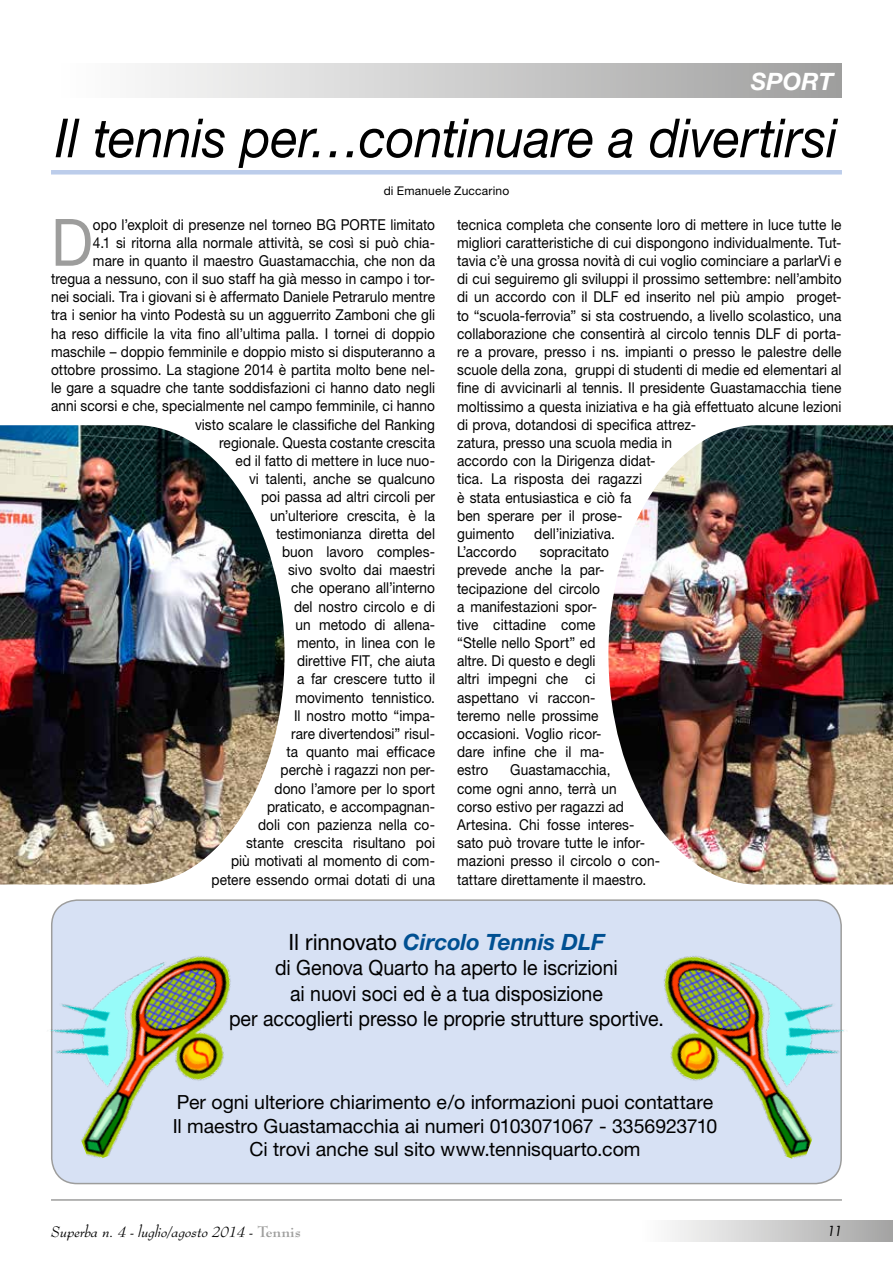
<style>
.page{position:relative;width:893px;height:1263px;background:#fff}
.page>*{position:absolute;margin:0;border:0;box-sizing:border-box;transform-origin:0 0}
.t1{font:65.4px "Helvetica Neue";color:#9d9d9c;scale:.91 1}
.t2{font:italic 54px "Helvetica Neue";letter-spacing:-.005em;color:#000;scale:.94 1}
.t3{font:italic 700 24px "Helvetica Neue";letter-spacing:.005em;color:#fff}
.t4{font:italic 700 22.5px "Helvetica Neue";color:#005092}
.t5{font:21px/25.2px "Helvetica Neue";letter-spacing:-.005em;color:#000;text-align:center;scale:.93 1}
.t6{font:19.5px/23.4px "Helvetica Neue";letter-spacing:-.005em;color:#000;text-align:center}
.t7{font:15px/18.1px "Helvetica Neue";letter-spacing:.005em;color:#000;scale:.91 1}
.t8{font:italic 15px "Bernhard Modern BT";color:#000}
.t9{font:italic 13.5px "Futura";color:#000}
.t10{font:12px "Helvetica Neue";letter-spacing:.015em;color:#000}
.s1{font-weight:400;font-style:normal;color:#000}
.s2{font-weight:700;font-style:normal;color:#9d9d9c}
</style>
<div class="page">
<div style="left:638px;top:1220px;width:255px;height:22px;background:linear-gradient(to right,#fff,#a5a5a4)"></div>
<hr style="left:51px;top:1199px;width:791px;height:2px;background:#9d9d9c">
<div style="left:51px;top:64px;width:791px;height:34px;background:linear-gradient(to right,#fff,#9f9f9f)"></div>
<div style="left:51px;top:170px;width:791px;height:5px;background:#bccdeb"></div>
<img style="left:608px;top:425px;width:285px;height:459px">
<img style="left:0;top:425px;width:285px;height:459px">
<div style="left:52px;top:900px;width:789px;height:283px;background:#d7e1f4;border-radius:26px"></div>
<div style="left:51px;top:899px;width:791px;height:285px;border:2px solid #9d9d9c;border-radius:26px"></div>
<img style="left:50px;top:935px;width:181px;height:228px">
<img style="left:664px;top:935px;width:180px;height:228px">
<h3 class="t3" style="left:751px;top:67px;width:84px">SPORT</h3>
<h2 class="t2" style="left:55px;top:106px;width:834px">Il tennis per…continuare a divertirsi</h2>
<p class="t10" style="left:384px;top:183px;width:127px">di Emanuele Zuccarino</p>
<h1 class="t1" style="left:51px;top:203px;width:48px">D</h1>
<p class="t7" style="left:51px;top:215px;width:424px;text-align:right">opo l’exploit di presenze nel torneo BG PORTE limitato<br>4.1 si ritorna alla normale attività, se così si può chia-<br>mare in quanto il maestro Guastamacchia, che non da tregua a nessuno, con il suo staff ha già messo in campo i tor&shy;nei sociali. Tra i giovani si è affermato Daniele Petrarulo mentre tra i senior ha vinto Podestà su un agguerrito Zamboni che gli ha reso difficile la vita fino all’ultima palla. I tornei di doppio maschile – doppio femminile e doppio misto si disputeranno a ottobre prossimo. La stagione 2014 è partita molto bene nel&shy;le gare a squadre che tante soddisfazioni ci hanno dato negli anni scorsi e che, specialmente nel campo femminile, ci hanno visto scalare le classifiche del Ranking<br>regionale. Questa costante crescita<br>ed il fatto di mettere in luce nuo-<br>vi talenti, anche se qualcuno<br>poi passa ad altri circoli per<br>un’ulteriore crescita, è la<br>testimonianza diretta del<br>buon lavoro comples-<br>sivo svolto dai maestri<br>che operano all’interno<br>del nostro circolo e di<br>un metodo di allena-<br>mento, in linea con le<br>direttive FIT, che aiuta<br>a far crescere tutto il<br>movimento tennistico.<br>Il nostro motto “impa-<br>rare divertendosi” risul-<br>ta quanto mai efficace<br>perchè i ragazzi non per-<br>dono l’amore per lo sport<br>praticato, e accompagnan-<br>doli con pazienza nella co-<br>stante crescita risultano poi<br>più motivati al momento di com-<br>petere essendo ormai dotati di una</p>
<p class="t7" style="left:457px;top:215px;width:424px">tecnica completa che consente loro di mettere in luce tutte le migliori caratteristiche di cui dispongono individualmente. Tut&shy;tavia c’è una grossa novità di cui voglio cominciare a parlarVi e di cui seguiremo gli sviluppi il prossimo settembre: nell’ambito di un accordo con il DLF ed inserito nel più ampio proget&shy;to “scuola-ferrovia” si sta costruendo, a livello scolastico, una collaborazione che consentirà al circolo tennis DLF di porta&shy;re a provare, presso i ns. impianti o presso le palestre delle scuole della zona, gruppi di studenti di medie ed elementari al fine di avvicinarli al tennis. Il presidente Guastamacchia tiene moltissimo a questa iniziativa e ha già effettuato alcune lezioni di prova, dotandosi di specifica attrez-<br>zatura, presso una scuola media in<br>accordo con la Dirigenza didat-<br>tica. La risposta dei ragazzi<br>è stata entusiastica e ciò fa<br>ben sperare per il prose-<br>guimento</p>
<p class="t7" style="left:534px;top:524px;width:90px">dell’iniziativa.</p>
<p class="t7" style="left:457px;top:542px;width:168px;text-indent:83px">sopracitato prevede anche la par&shy;tecipazione del circolo a manifestazioni spor&shy;tive cittadine come “Stelle nello Sport” ed altre. Di questo e degli altri impegni che ci aspettano vi raccon&shy;teremo nelle prossime occasioni. Voglio ricor&shy;dare infine che il ma&shy;estro</p>
<p class="t7" style="left:457px;top:542px;width:67px">L’accordo</p>
<p class="t7" style="left:457px;top:761px;width:225px;text-indent:53px">Guastamacchia,<br>come ogni anno, terrà un<br>corso estivo per ragazzi ad<br>Artesina. Chi fosse interes&shy;sato può trovare tutte le infor&shy;mazioni presso il circolo o con&shy;tattare direttamente il maestro.</p>
<h3 class="t4" style="left:288px;top:928px;width:318px"><span class="s1">Il rinnovato</span> Circolo Tennis DLF</h3>
<h3 class="t5" style="left:229px;top:955px;width:469px">di Genova Quarto ha aperto le iscrizioni<br>ai nuovi soci ed è a tua disposizione<br>per accoglierti presso le proprie strutture sportive.</h3>
<h3 class="t6" style="left:173px;top:1090px;width:546px">Per ogni ulteriore chiarimento e/o informazioni puoi contattare<br>Il maestro Guastamacchia ai numeri 0103071067 - 3356923710<br>Ci trovi anche sul sito www.tennisquarto.com</h3>
<p class="t8" style="left:51px;top:1222px;width:251px">Superba n. 4 - luglio/agosto 2014 - <span class="s2">Tennis</span></p>
<p class="t9" style="left:826px;top:1222px;width:17px">11</p>
</div>
